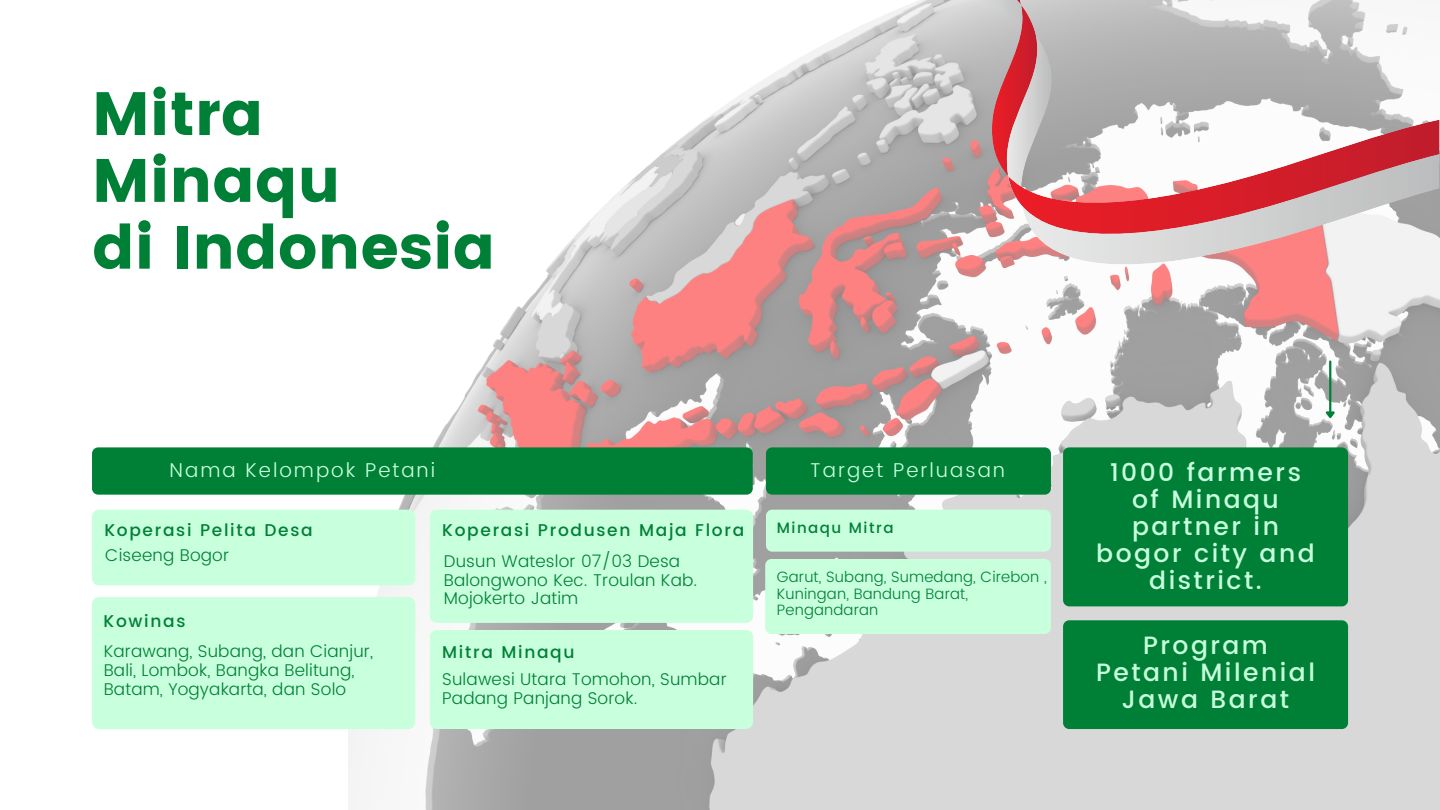
<style>
.page{position:relative;width:1440px;height:810px;background:#fff}
.page>*{position:absolute;margin:0;border:0;box-sizing:border-box;transform-origin:0 0}
.t1{font:61.1px/66.8px "Poppins";color:#008037}
.t2{font:500 25px/27px "Poppins";letter-spacing:.1em;color:#c8ffdc;text-align:center}
.t3{font:300 20px "Poppins";letter-spacing:.1em;color:#c8ffdc}
.t4{font:300 17px/18.7px "Poppins";letter-spacing:.01em;color:#008037}
.t5{font:500 17px "Poppins";letter-spacing:.1em;color:#008037}
.t6{font:300 15px/16.5px "Poppins";letter-spacing:.01em;color:#008037}
.t7{font:500 15px "Poppins";letter-spacing:.1em;color:#008037}
</style>
<div class="page">
<img style="left:348px;top:0;width:1092px;height:810px">
<div style="left:92px;top:447px;width:661px;height:48px;background:#008037;border-radius:6px"></div>
<div style="left:92px;top:510px;width:323px;height:75px;background:#c8ffdc;border-radius:7px"></div>
<div style="left:92px;top:597px;width:323px;height:132px;background:#c8ffdc;border-radius:7px"></div>
<div style="left:430px;top:510px;width:323px;height:113px;background:#c8ffdc;border-radius:7px"></div>
<div style="left:430px;top:630px;width:323px;height:99px;background:#c8ffdc;border-radius:7px"></div>
<div style="left:766px;top:447px;width:285px;height:48px;background:#008037;border-radius:6px"></div>
<div style="left:766px;top:510px;width:285px;height:42px;background:#c8ffdc;border-radius:6px"></div>
<div style="left:765px;top:559px;width:286px;height:75px;background:#c8ffdc;border-radius:6px"></div>
<hr style="left:1329px;top:362px;width:2px;height:49px;background:#008037">
<svg style="left:1322px;top:409px;width:15px;height:12px"></svg>
<div style="left:1063px;top:447px;width:285px;height:159px;background:#008037;border-radius:6px"></div>
<div style="left:1063px;top:620px;width:285px;height:109px;background:#008037;border-radius:6px"></div>
<div style="left:948px;top:0;width:88px;height:35px;background:#cfcfcf"></div>
<svg style="left:948px;top:0;width:73px;height:5px"></svg>
<svg style="left:992px;top:5px;width:448px;height:259px"></svg>
<svg style="left:1008px;top:120px;width:432px;height:114px"></svg>
<h1 class="t1" style="left:92px;top:81px;width:405px">Mitra<br>Minaqu<br>di Indonesia</h1>
<p class="t3" style="left:170px;top:458px;width:267px">Nama Kelompok Petani</p>
<h2 class="t2" style="left:1096px;top:459px;width:220px">1000 farmers of Minaqu partner in bogor city and district.</h2>
<p class="t3" style="left:810px;top:458px;width:196px">Target Perluasan</p>
<p class="t7" style="left:777px;top:519px;width:118px">Minaqu Mitra</p>
<p class="t5" style="left:442px;top:520px;width:303px">Koperasi Produsen Maja Flora</p>
<p class="t4" style="left:444px;top:552px;width:255px">Dusun Wateslor 07/03 Desa<br>Balongwono Kec. Troulan Kab.<br>Mojokerto Jatim</p>
<p class="t5" style="left:442px;top:642px;width:134px">Mitra Minaqu</p>
<p class="t4" style="left:442px;top:670px;width:286px">Sulawesi Utara Tomohon, Sumbar<br>Padang Panjang Sorok.</p>
<p class="t5" style="left:104px;top:521px;width:210px">Koperasi Pelita Desa</p>
<p class="t4" style="left:105px;top:546px;width:125px">Ciseeng Bogor</p>
<p class="t6" style="left:777px;top:569px;width:271px">Garut, Subang, Sumedang, Cirebon ,<br>Kuningan, Bandung Barat,<br>Pengandaran</p>
<p class="t5" style="left:104px;top:611px;width:84px">Kowinas</p>
<p class="t4" style="left:104px;top:642px;width:271px">Karawang, Subang, dan Cianjur,<br>Bali, Lombok, Bangka Belitung,<br>Batam, Yogyakarta, dan Solo</p>
<h2 class="t2" style="left:1096px;top:632px;width:220px">Program<br>Petani Milenial<br>Jawa Barat</h2>
</div>
